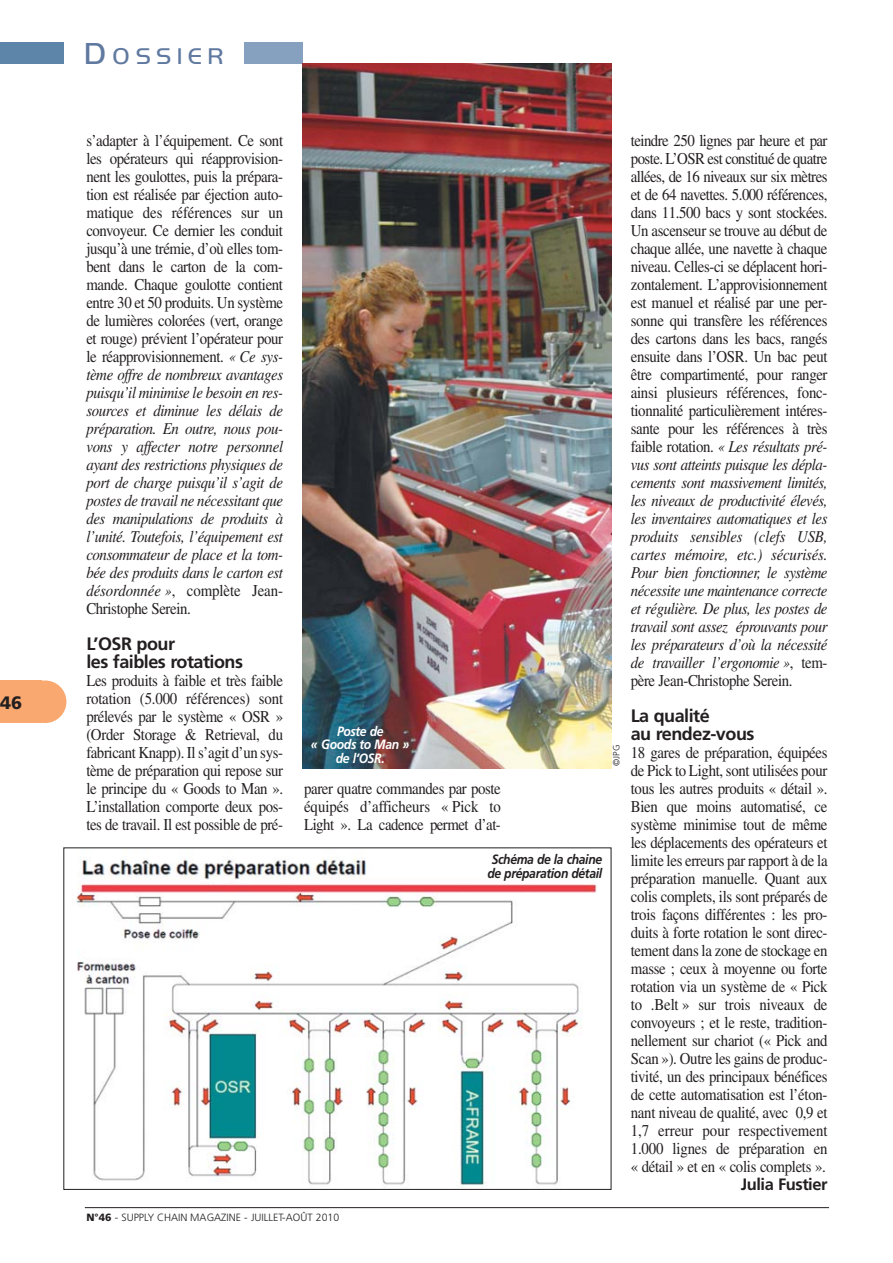
<style>
.page{position:relative;width:893px;height:1263px;background:#fff}
.page>*{position:absolute;margin:0;border:0;box-sizing:border-box;transform-origin:0 0}
.t1{font:20.25px "Hancock Park Light Laser";letter-spacing:.325em;color:#6079a0}
.t2{font:700 18px/18px "Frutiger";letter-spacing:-.03em;color:#231f20}
.t3{font:900 18px "Frutiger";color:#231f20}
.t4{font:16.5px/18px "Times";letter-spacing:-.025em;color:#231f20;text-align:justify;scale:.9 1}
.t5{font:700 16.5px "Frutiger";letter-spacing:-.03em;color:#231f20}
.t6{font:italic 700 13.5px/13.5px "Frutiger";letter-spacing:-.03em;color:#231f20;text-align:center;scale:.9 1}
.t7{font:italic 700 13.5px/13.5px "Frutiger";letter-spacing:-.03em;color:#fff;text-align:center;scale:.9 1}
.t8{font:300 10.5px "Frutiger";color:#231f20}
.t9{font:300 9px "Frutiger";color:#231f20}
.s1{font-size:27px}
.s2{font-style:italic}
.s3{font-weight:900}
</style>
<div class="page">
<div style="left:24px;top:680px;width:42px;height:43px;background:#f9a870;border-radius:50%"></div>
<div style="left:0;top:680px;width:42px;height:43px;background:#f9a870"></div>
<hr style="left:85px;top:1207px;width:744px;height:1px;background:#231f20">
<div style="left:244px;top:43px;width:59px;height:21px;background:#85a1bf"></div>
<div style="left:0;top:43px;width:64px;height:21px;background:#5c85a9"></div>
<img style="left:76px;top:857px;width:521px;height:330px">
<img style="left:303px;top:64px;width:308px;height:704px">
<p class="t3" style="left:0;top:695px;width:24px">46</p>
<p class="t1" style="left:86px;top:49px;width:139px"><span class="s1">D</span>OSSIER</p>
<p class="t4" style="left:86px;top:133px;width:220px">s’adapter à l’équipement. Ce sont les opérateurs qui réapprovision&shy;nent les goulottes, puis la prépara&shy;tion est réalisée par éjection auto&shy;matique des références sur un convoyeur. Ce dernier les conduit jusqu’à une trémie, d’où elles tom&shy;bent dans le carton de la com&shy;mande. Chaque goulotte contient entre 30 et 50 produits. Un système de lumières colorées (vert, orange et rouge) prévient l’opérateur pour le réapprovisionnement. <span class="s2">« Ce sys&shy;tème offre de nombreux avantages puisqu’il minimise le besoin en res&shy;sources et diminue les délais de préparation. En outre, nous pou&shy;vons y affecter notre personnel ayant des restrictions physiques de port de charge puisqu’il s’agit de postes de travail ne nécessitant que des manipulations de produits à l’unité. Toutefois, l’équipement est consommateur de place et la tom&shy;bée des produits dans le carton est désordonnée »</span>, complète Jean-Christophe Serein.</p>
<p class="t2" style="left:86px;top:636px;width:158px">L’OSR pour<br>les faibles rotations</p>
<p class="t4" style="left:86px;top:673px;width:220px">Les produits à faible et très faible rotation (5.000 références) sont prélevés par le système « OSR » (Order Storage &amp; Retrieval, du fabricant Knapp). Il s’agit d’un sys&shy;tème de préparation qui repose sur le principe du « Goods to Man ».<br>L’installation comporte deux pos - tes de travail. Il est possible de pré-</p>
<p class="t7" style="left:311px;top:725px;width:111px">Poste de<br>« Goods to Man » de l’OSR.</p>
<p class="t4" style="left:304px;top:781px;width:220px">parer quatre commandes par poste équipés d’afficheurs « Pick to Light ». La cadence permet d’at-</p>
<p class="t6" style="left:487px;top:854px;width:129px">Schéma de la chaine de préparation détail</p>
<p class="t8" style="left:86px;top:1213px;width:254px"><span class="s3">N°46</span> - SUPPLY CHAIN MAGAZINE - JUILLET-AOÛT 2010</p>
<p class="t9" style="left:613px;top:766px;width:23px;rotate:-90deg">©JPG</p>
<p class="t4" style="left:631px;top:133px;width:220px">teindre 250 lignes par heure et par poste. L’OSR est constitué de quatre allées, de 16 niveaux sur six mètres et de 64 navettes. 5.000 réfé rences, dans 11.500 bacs y sont stockées.<br>Un ascenseur se trouve au début de chaque allée, une navette à chaque niveau. Celles-ci se déplacent hori&shy;zontalement. L’approvisionnement est manuel et réalisé par une per&shy;sonne qui transfère les références des cartons dans les bacs, rangés ensuite dans l’OSR. Un bac peut être compartimenté, pour ranger ainsi plusieurs références, fonc&shy;tionnalité particulièrement intéres&shy;sante pour les références à très faible rotation. <span class="s2">« Les résultats pré&shy;vus sont atteints puisque les dépla&shy;cements sont massivement limités, les niveaux de productivité élevés, les inventaires automatiques et les produits sensibles (clefs USB, cartes mémoire, etc.) sécurisés.<br>Pour bien fonctionner, le système nécessite une maintenance correcte et régulière. De plus, les postes de travail sont assez éprouvants pour les préparateurs d’où la nécessité de travailler l’ergonomie »</span>, tem&shy;père Jean-Christophe Serein.</p>
<p class="t2" style="left:631px;top:708px;width:125px">La qualité<br>au rendez-vous</p>
<p class="t4" style="left:631px;top:745px;width:220px">18 gares de préparation, équipées de Pick to Light, sont utilisées pour tous les autres produits « détail ».<br>Bien que moins automatisé, ce système minimise tout de même les déplacements des opérateurs et limite les erreurs par rapport à de la préparation manuelle. Quant aux colis complets, ils sont préparés de trois façons différentes : les pro&shy;duits à forte rotation le sont direc&shy;tement dans la zone de stockage en masse ; ceux à moyenne ou forte rotation via un système de « Pick to .Belt » sur trois niveaux de convoyeurs ; et le reste, tradition&shy;nellement sur chariot (« Pick and Scan »). Outre les gains de produc&shy;tivité, un des principaux bénéfices de cette automatisation est l’éton&shy;nant niveau de qualité, avec 0,9 et 1,7 erreur pour respectivement 1.000 lignes de préparation en « détail » et en « colis complets ».</p>
<p class="t5" style="left:741px;top:1177px;width:88px">Julia Fustier</p>
</div>
